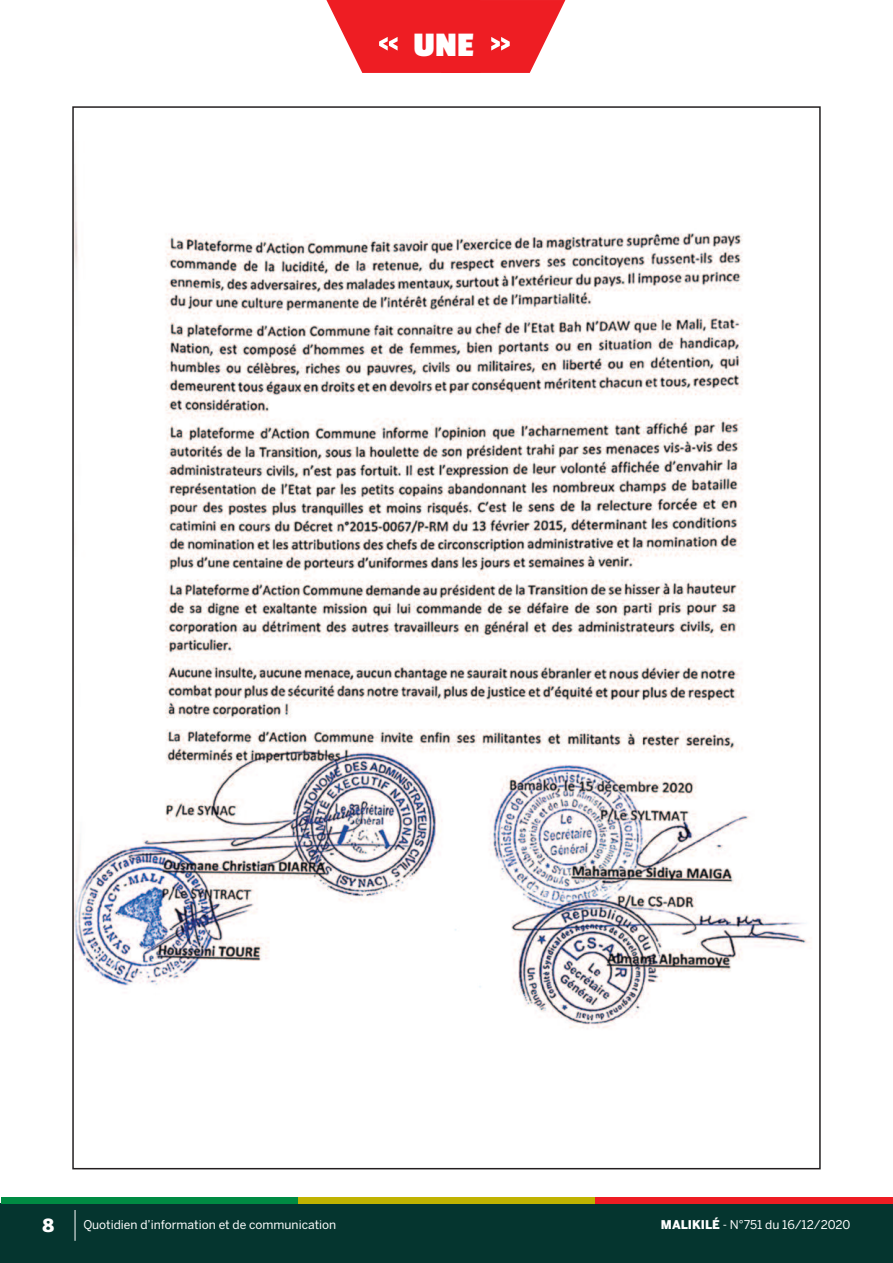
<style>
.page{position:relative;width:893px;height:1263px;background:#fff}
.page>*{position:absolute;margin:0;border:0;box-sizing:border-box;transform-origin:0 0}
.t1{font:700 36px "Passion One";color:#fff}
.t2{font:900 18px "Benton Sans";color:#fff}
.t3{font:12px "Benton Sans";color:#fff}
.s1{font-weight:900}
</style>
<div class="page">
<div style="left:1px;top:1203px;width:892px;height:60px;background:#05352f"></div>
<div style="left:1px;top:1197px;width:297px;height:6px;background:#008b43"></div>
<div style="left:298px;top:1197px;width:298px;height:6px;background:#c0b301"></div>
<div style="left:596px;top:1197px;width:297px;height:6px;background:#ee1d23"></div>
<hr style="left:75px;top:1210px;width:1px;height:31px;background:#fff">
<svg style="left:326px;top:0;width:239px;height:73px"></svg>
<img style="left:75px;top:170px;width:734px;height:859px">
<h1 class="t1" style="left:413px;top:26px;width:62px">UNE</h1>
<h2 class="t2" style="left:43px;top:1215px;width:13px">8</h2>
<p class="t3" style="left:83px;top:1218px;width:254px">Quotidien d’information et de communication</p>
<p class="t3" style="left:661px;top:1218px;width:191px"><span class="s1">MALIKILÉ</span> - N°751 du 16/12/2020</p>
</div>
